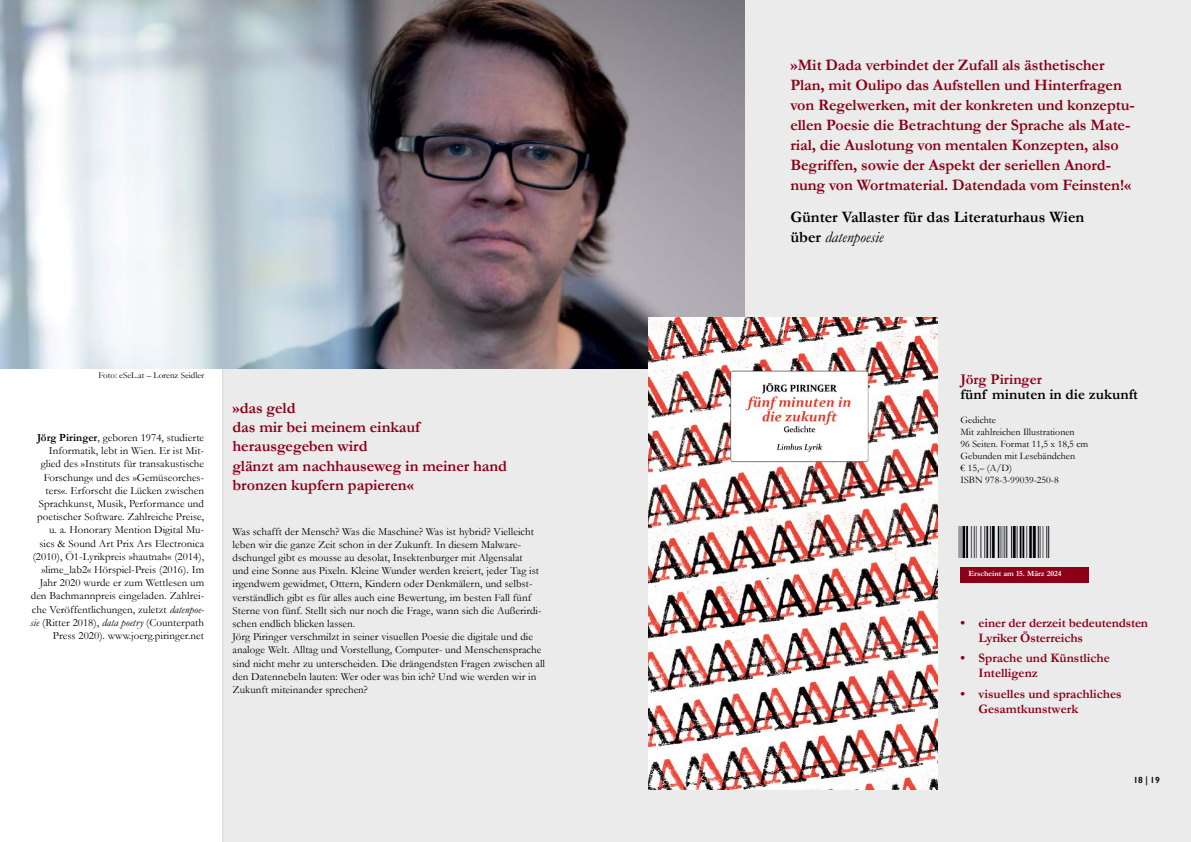
<style>
.page{position:relative;width:1191px;height:842px;background:#fff}
.page>*{position:absolute;margin:0;border:0;box-sizing:border-box;transform-origin:0 0}
.t1{font:700 16px/20px "Garamond";letter-spacing:-.005em;color:#8b0016}
.t2{font:700 16px/20px "Garamond";color:#000}
.t3{font:700 15px "Garamond";color:#000}
.t4{font:700 15px "Garamond";color:#8b0016}
.t5{font:700 13px/15px "Garamond";color:#8b0016}
.t6{font:11px/13.2px "Garamond";letter-spacing:.005em;color:#000;text-align:right}
.t7{font:10px/12px "Garamond";color:#000}
.t8{font:9px "Garamond";color:#000}
.t9{font:600 9px "Gill Sans";color:#000}
.t10{font:700 8px "Garamond";color:#fff}
.s1{font-weight:700}
.s2{font-style:italic}
.s3{font-weight:400;font-style:italic}
</style>
<div class="page">
<div style="left:222px;top:0;width:969px;height:842px;background:#ebebec"></div>
<img style="left:0;top:0;width:744px;height:369px">
<img style="left:958px;top:526px;width:91px;height:31px">
<div style="left:960px;top:567px;width:129px;height:16px;background:#8b0016"></div>
<img style="left:648px;top:317px;width:289px;height:473px">
<p class="t8" style="left:99px;top:370px;width:107px">Foto: eSeL.at – Lorenz Seidler</p>
<p class="t6" style="left:30px;top:431px;width:175px"><span class="s1">Jörg Piringer</span>, geboren 1974, studierte Informatik, lebt in Wien. Er ist Mit&shy;glied des »Instituts für transakustische Forschung« und des »Gemüseorches&shy;ters«. Erforscht die Lücken zwischen Sprachkunst, Musik, Performance und poetischer Software. Zahlreiche Preise, u. a. Honorary Mention Digital Mu-<br>sics &amp; Sound Art Prix Ars Electronica (2010), Ö1-Lyrikpreis »hautnah« (2014), »lime_lab2« Hörspiel-Preis (2016). Im Jahr 2020 wurde er zum Wettlesen um den Bachmannpreis eingeladen. Zahlrei&shy;che Veröffentlichungen, zuletzt <span class="s2">datenpoe&shy;sie</span> (Ritter 2018), <span class="s2">data poetry</span> (Counterpath Press 2020). www.joerg.piringer.net</p>
<h1 class="t1" style="left:232px;top:398px;width:276px;line-height:19.2px">»das geld<br>das mir bei meinem einkauf herausgegeben wird<br>glänzt am nachhauseweg in meiner hand bronzen kupfern papieren«</h1>
<p class="t6" style="left:232px;top:524px;width:314px;text-align:left">Was schafft der Mensch? Was die Maschine? Was ist hybrid? Vielleicht leben wir die ganze Zeit schon in der Zukunft. In diesem Malware&shy;dschungel gibt es mousse au desolat, Insektenburger mit Algensalat<br>und eine Sonne aus Pixeln. Kleine Wunder werden kreiert, jeder Tag ist irgendwem gewidmet, Ottern, Kindern oder Denkmälern, und selbst&shy;verständlich gibt es für alles auch eine Bewertung, im besten Fall fünf Sterne von fünf. Stellt sich nur noch die Frage, wann sich die Außerirdi&shy;schen endlich blicken lassen.<br>Jörg Piringer verschmilzt in seiner visuellen Poesie die digitale und die analoge Welt. Alltag und Vorstellung, Computer- und Menschensprache sind nicht mehr zu unterscheiden. Die drängendsten Fragen zwischen all den Datennebeln lauten: Wer oder was bin ich? Und wie werden wir in Zukunft miteinander sprechen?</p>
<p class="t1" style="left:790px;top:55px;width:346px">»Mit Dada verbindet der Zufall als ästhetischer Plan, mit Oulipo das Aufstellen und Hinterfragen von Regelwerken, mit der konkreten und konzeptu&shy;ellen Poesie die Betrachtung der Sprache als Mate&shy;rial, die Auslotung von mentalen Konzepten, also Begriffen, sowie der Aspekt der seriellen Anord&shy;nung von Wortmaterial. Datendada vom Feinsten!«</p>
<h1 class="t2" style="left:790px;top:206px;width:295px">Günter Vallaster für das Literaturhaus Wien über <span class="s3">datenpoesie</span></h1>
<h2 class="t4" style="left:960px;top:370px;width:83px">Jörg Piringer</h2>
<h2 class="t3" style="left:960px;top:385px;width:179px">fünf minuten in die zukunft</h2>
<p class="t7" style="left:960px;top:414px;width:129px">Gedichte<br>Mit zahlreichen Illustrationen<br>96 Seiten. Format 11,5 x 18,5 cm<br>Gebunden mit Lesebändchen<br>€ 15,– (A/D)<br>ISBN 978-3-99039-250-8</p>
<p class="t10" style="left:968px;top:569px;width:95px">Erscheint am 15. März 2024</p>
<p class="t5" style="left:978px;top:615px;width:171px;text-indent:-18px">• einer der derzeit bedeutendsten<br>Lyriker Österreichs</p>
<p class="t5" style="left:978px;top:650px;width:133px;text-indent:-18px">• Sprache und Künstliche<br>Intelligenz</p>
<p class="t5" style="left:978px;top:686px;width:144px;text-indent:-18px">• visuelles und sprachliches<br>Gesamtkunstwerk</p>
<p class="t9" style="left:1133px;top:775px;width:28px">18 | 19</p>
</div>
